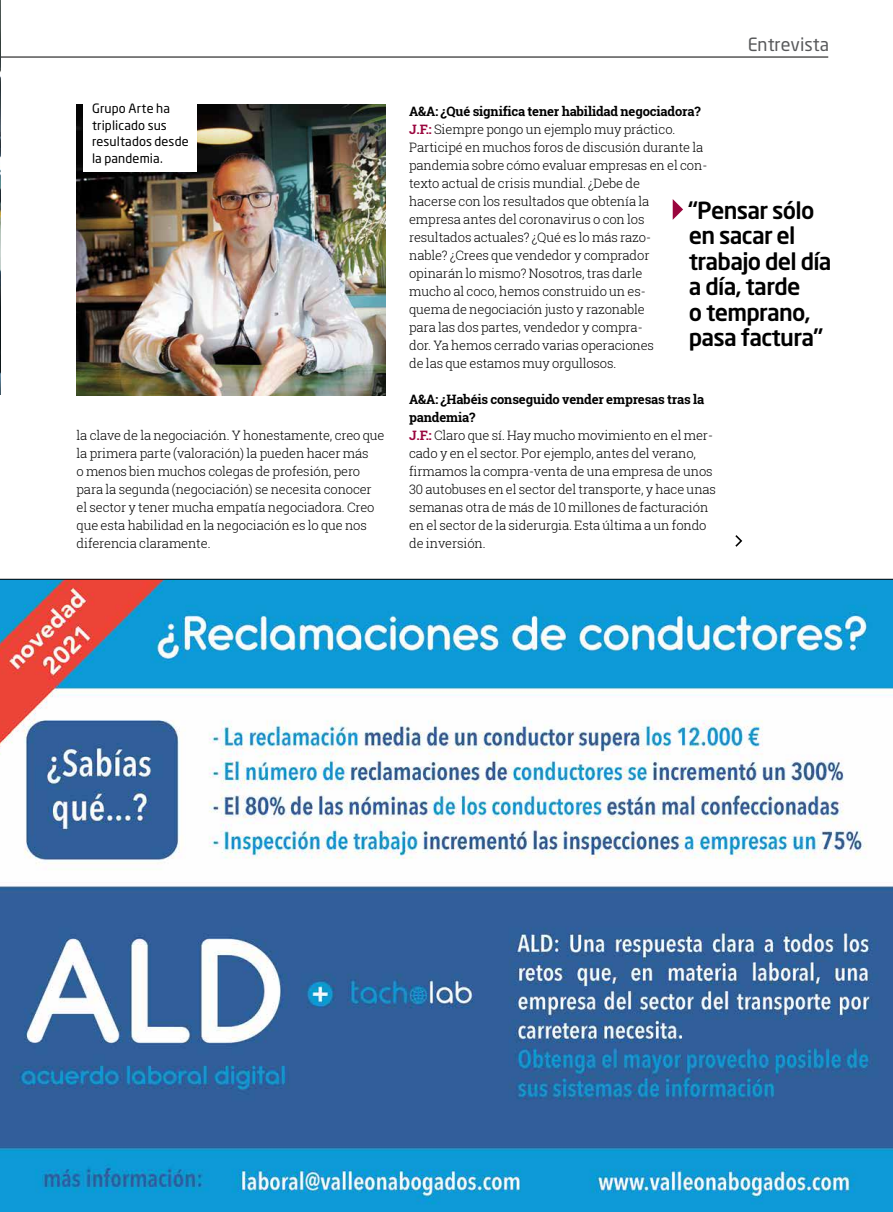
<style>
.page{position:relative;width:893px;height:1212px;background:#fff}
.page>*{position:absolute;margin:0;border:0;box-sizing:border-box;transform-origin:0 0}
.t1{font:23.25px/25.5px "Neo Sans Medium TR";letter-spacing:-.03em;color:#000}
.t2{font:18px "Neo Sans TR";color:#58595b}
.t3{font:300 12.9px/18px "Roboto Slab";letter-spacing:-.01em;color:#000}
.t4{font:12.75px/16.8px "Neo Sans TR";letter-spacing:.015em;color:#000}
.s1{font-weight:700}
.s2{font-weight:700;color:#9a063e}
</style>
<div class="page">
<hr style="left:0;top:57px;width:828px;height:1px;background:#000">
<img style="left:0;top:580px;width:893px;height:632px">
<svg style="left:673px;top:199px;width:10px;height:21px"></svg>
<hr style="left:0;top:579px;width:893px;height:1px;background:#000">
<img style="left:0;top:0;width:1px;height:395px">
<img style="left:77px;top:105px;width:309px;height:291px">
<svg style="left:735px;top:535px;width:8px;height:12px"></svg>
<div style="left:84px;top:95px;width:113px;height:77px;background:#fff"></div>
<p class="t4" style="left:92px;top:99px;width:98px">Grupo Arte ha triplicado sus resultados desde la pandemia.</p>
<p class="t3" style="left:77px;top:426px;width:310px">la clave de la negociación. Y honestamente, creo que la primera parte (valoración) la pueden hacer más<br>o menos bien muchos colegas de profesión, pero para la segunda (negociación) se necesita conocer el sector y tener mucha empatía negociadora. Creo que esta habilidad en la negociación es lo que nos diferencia claramente.</p>
<h2 class="t2" style="left:748px;top:33px;width:83px">Entrevista</h2>
<p class="t3" style="left:409px;top:102px;width:300px"><span class="s1">A&amp;A: ¿Qué significa tener habilidad negociadora?<br></span><span class="s2">J.F.:</span> Siempre pongo un ejemplo muy práctico.<br>Participé en muchos foros de discusión durante la pandemia sobre cómo evaluar empresas en el con&shy;texto actual de crisis mundial. ¿Debe de<br>hacerse con los resultados que obtenía la<br>empresa antes del coronavirus o con los resultados actuales? ¿Qué es lo más razo-<br>nable? ¿Crees que vendedor y comprador<br>opinarán lo mismo? Nosotros, tras darle<br>mucho al coco, hemos construido un es-<br>quema de negociación justo y razonable<br>para las dos partes, vendedor y compra-<br>dor. Ya hemos cerrado varias operaciones<br>de las que estamos muy orgullosos.</p>
<p class="t3" style="left:409px;top:390px;width:308px"><span class="s1">A&amp;A: ¿Habéis conseguido vender empresas tras la pandemia?<br></span><span class="s2">J.F.:</span> Claro que sí. Hay mucho movimiento en el mer&shy;cado y en el sector. Por ejemplo, antes del verano, firmamos la compra-venta de una empresa de unos 30 autobuses en el sector del transporte, y hace unas semanas otra de más de 10 millones de facturación en el sector de la siderurgia. Esta última a un fondo de inversión.</p>
<h1 class="t1" style="left:688px;top:197px;width:145px">“Pensar sólo en sacar el trabajo del día a día, tarde<br>o temprano, pasa factura”</h1>
</div>
